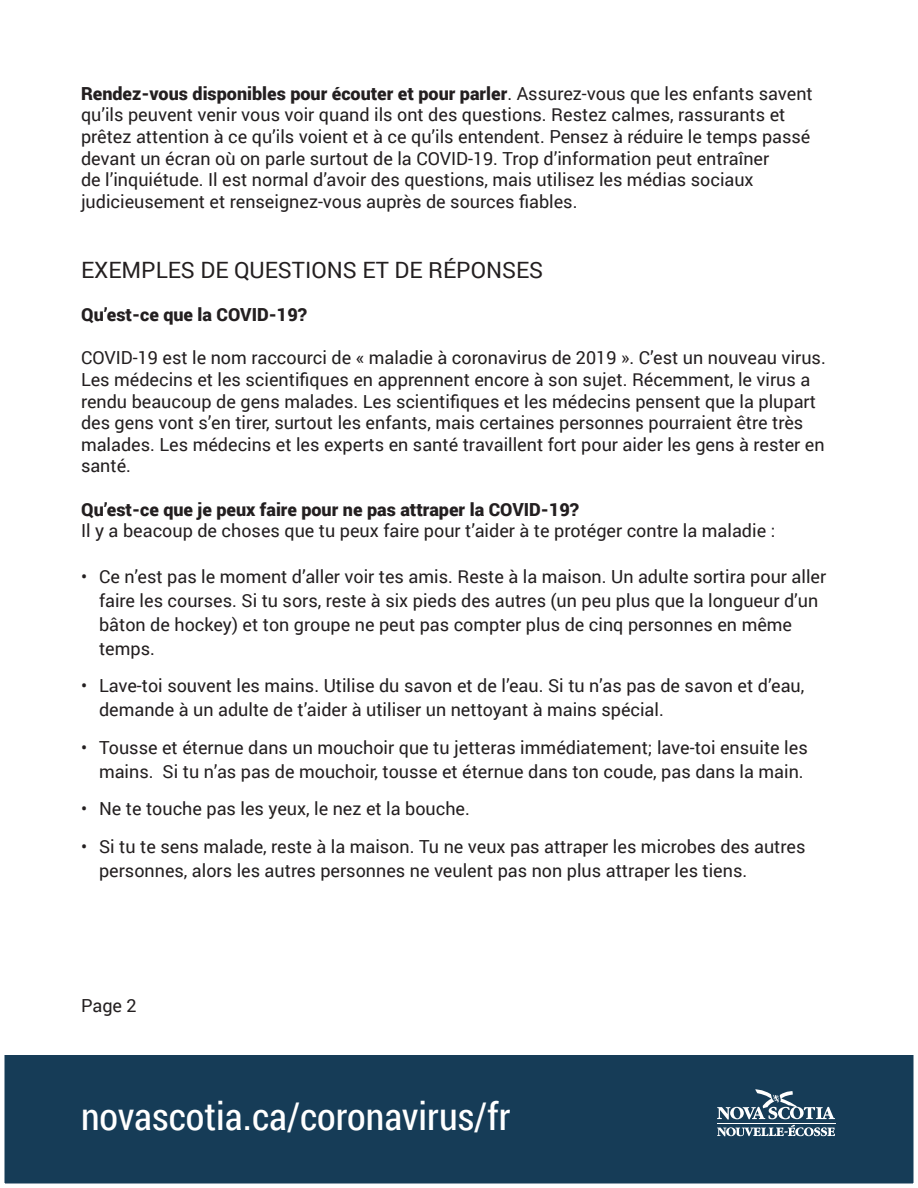
<style>
.page{position:relative;width:918px;height:1188px;background:#fff}
.page>*{position:absolute;margin:0;border:0;box-sizing:border-box;transform-origin:0 0}
.t1{font:38.25px "Roboto Condensed";color:#fff}
.t2{font:22.5px "Roboto";color:#231f20}
.t3{font:18px/21.6px "Roboto";color:#231f20}
.t4{font:900 18px "Roboto";color:#231f20}
.s1{font-weight:900}
</style>
<div class="page">
<div style="left:4px;top:1055px;width:910px;height:129px;background:#163c57"></div>
<p class="t3" style="left:81px;top:82px;width:733px"><span class="s1">Rendez-vous disponibles pour écouter et pour parler</span>. Assurez-vous que les enfants savent qu’ils peuvent venir vous voir quand ils ont des questions. Restez calmes, rassurants et prêtez attention à ce qu’ils voient et à ce qu’ils entendent. Pensez à réduire le temps passé devant un écran où on parle surtout de la COVID-19. Trop d’information peut entraîner<br>de l’inquiétude. Il est normal d’avoir des questions, mais utilisez les médias sociaux judicieusement et renseignez-vous auprès de sources fiables.</p>
<p class="t2" style="left:81px;top:254px;width:464px">EXEMPLES DE QUESTIONS ET DE RÉPONSES</p>
<p class="t4" style="left:81px;top:302px;width:227px">Qu’est-ce que la COVID-19?</p>
<p class="t3" style="left:81px;top:347px;width:746px">COVID-19 est le nom raccourci de « maladie à coronavirus de 2019 ». C’est un nouveau virus.<br>Les médecins et les scientifiques en apprennent encore à son sujet. Récemment, le virus a rendu beaucoup de gens malades. Les scientifiques et les médecins pensent que la plupart des gens vont s’en tirer, surtout les enfants, mais certaines personnes pourraient être très malades. Les médecins et les experts en santé travaillent fort pour aider les gens à rester en santé.</p>
<p class="t4" style="left:81px;top:497px;width:500px">Qu’est-ce que je peux faire pour ne pas attraper la COVID-19?</p>
<p class="t3" style="left:81px;top:519px;width:696px">Il y a beacoup de choses que tu peux faire pour t’aider à te protéger contre la maladie :</p>
<p class="t3" style="left:99px;top:564px;width:729px;line-height:24px;text-indent:-18px">• Ce n’est pas le moment d’aller voir tes amis. Reste à la maison. Un adulte sortira pour aller faire les courses. Si tu sors, reste à six pieds des autres (un peu plus que la longueur d’un bâton de hockey) et ton groupe ne peut pas compter plus de cinq personnes en même temps.</p>
<p class="t3" style="left:99px;top:673px;width:707px;line-height:24px;text-indent:-18px">• Lave-toi souvent les mains. Utilise du savon et de l’eau. Si tu n’as pas de savon et d’eau, demande à un adulte de t’aider à utiliser un nettoyant à mains spécial.</p>
<p class="t3" style="left:81px;top:735px;width:728px;line-height:24px;text-align:right">• Tousse et éternue dans un mouchoir que tu jetteras immédiatement; lave-toi ensuite les mains. Si tu n’as pas de mouchoir, tousse et éternue dans ton coude, pas dans la main.</p>
<p class="t3" style="left:81px;top:797px;width:390px">• Ne te touche pas les yeux, le nez et la bouche.</p>
<p class="t3" style="left:99px;top:834px;width:708px;line-height:24px;text-indent:-18px">• Si tu te sens malade, reste à la maison. Tu ne veux pas attraper les microbes des autres personnes, alors les autres personnes ne veulent pas non plus attraper les tiens.</p>
<p class="t3" style="left:81px;top:995px;width:57px">Page 2</p>
<p class="t1" style="left:81px;top:1090px;width:431px">novascotia.ca/coronavirus/fr</p>
</div>
